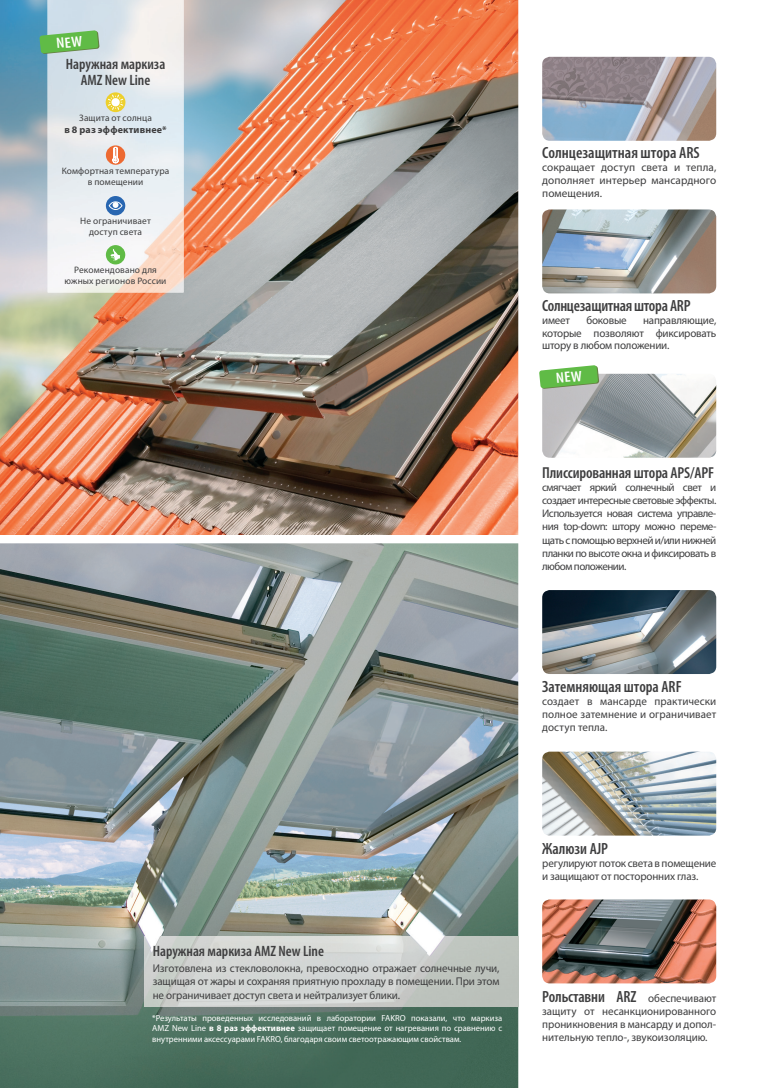
<style>
.page{position:relative;width:780px;height:1088px;background:#fff}
.page>*{position:absolute;margin:0;border:0;box-sizing:border-box;transform-origin:0 0}
.t1{font:600 condensed 16.25px "Myriad Pro";color:#3e3e3f}
.t2{font:600 condensed 15.88px "Myriad Pro";letter-spacing:-.01em;color:#3e3e3f}
.t3{font:600 condensed 15px/16.2px "Myriad Pro";color:#3e3e3f;text-align:center}
.t4{font:11.25px/12.9px "Myriad Pro";letter-spacing:-.01em;color:#3e3e3f;text-align:justify}
.t5{font:11px/13.2px "Myriad Pro";letter-spacing:-.045em;color:#3e3e3f;text-align:justify}
.t6{font:700 10px "Myriad Pro";letter-spacing:.015em;color:#3e3e3f}
.t7{font:9.38px/11.2px "Myriad Pro";letter-spacing:.01em;color:#3e3e3f;text-align:center}
.t8{font:8.75px/10.5px "Myriad Pro";color:#fff;text-align:justify}
.s1{font-weight:700}
.s2{font-weight:400;font-stretch:normal;font-size:11.25px}
</style>
<div class="page">
<img style="left:542px;top:57px;width:174px;height:84px">
<img style="left:542px;top:209px;width:174px;height:84px">
<img style="left:542px;top:899px;width:174px;height:84px">
<img style="left:542px;top:590px;width:174px;height:84px">
<img style="left:0;top:0;width:518px;height:535px">
<img style="left:0;top:543px;width:518px;height:545px">
<img style="left:542px;top:751px;width:174px;height:84px">
<img style="left:542px;top:374px;width:174px;height:84px">
<img style="left:48px;top:0;width:135px;height:292px">
<svg style="left:106px;top:92px;width:19px;height:20px"></svg>
<svg style="left:108px;top:95px;width:15px;height:15px"></svg>
<div style="left:106px;top:145px;width:19px;height:20px;background:#ed6a32;border-radius:50%"></div>
<svg style="left:112px;top:147px;width:7px;height:16px"></svg>
<div style="left:106px;top:245px;width:19px;height:19px;background:#60bb46;border-radius:50%"></div>
<svg style="left:110px;top:249px;width:10px;height:12px"></svg>
<div style="left:106px;top:196px;width:19px;height:19px;background:#2866b1;border-radius:50%"></div>
<svg style="left:109px;top:201px;width:13px;height:9px"></svg>
<img style="left:144px;top:936px;width:374px;height:71px">
<svg style="left:539px;top:365px;width:60px;height:24px"></svg>
<svg style="left:39px;top:30px;width:60px;height:24px"></svg>
<h3 class="t3" style="left:66px;top:56px;width:101px">Наружная маркиза<br>AMZ New Line</h3>
<p class="t7" style="left:79px;top:112px;width:74px">Защита от солнца</p>
<p class="t6" style="left:64px;top:123px;width:104px">в 8 раз эффективнее*</p>
<p class="t7" style="left:62px;top:165px;width:109px">Комфортная температура в помещении</p>
<p class="t7" style="left:80px;top:215px;width:72px">Не ограничивает доступ света</p>
<p class="t7" style="left:65px;top:264px;width:103px">Рекомендовано для южных регионов России</p>
<h1 class="t1" style="left:542px;top:144px;width:159px">Солнцезащитная штора ARS</h1>
<p class="t4" style="left:542px;top:160px;width:176px">сокращает доступ света и тепла, дополняет интерьер мансардного помещения.</p>
<h1 class="t1" style="left:542px;top:297px;width:150px">Солнцезащитная штора ARP</h1>
<p class="t4" style="left:542px;top:313px;width:29px">имеет</p>
<p class="t4" style="left:586px;top:313px;width:42px">боковые</p>
<p class="t4" style="left:542px;top:313px;width:176px;text-indent:101px">направляющие, которые позволяют фиксировать штору в любом положении.</p>
<h2 class="t2" style="left:542px;top:464px;width:173px">Плиссированная штора APS/APF</h2>
<p class="t5" style="left:542px;top:480px;width:176px">смягчает яркий солнечный свет и создает интересные световые эффекты.<br>Используется новая система управле&shy;ния top-down: штору можно переме&shy;щать с помощью верхней и/или нижней планки по высоте окна и фиксировать в любом положении.</p>
<h1 class="t1" style="left:542px;top:678px;width:141px">Затемняющая штора ARF</h1>
<p class="t4" style="left:542px;top:694px;width:176px">создает в мансарде практически полное затемнение и ограничивает доступ тепла.</p>
<h3 class="t3" style="left:153px;top:943px;width:173px">Наружная маркиза AMZ New Line</h3>
<p class="t4" style="left:153px;top:961px;width:348px;line-height:13.5px">Изготовлена из стекловолокна, превосходно отражает солнечные лучи, защищая от жары и сохраняя приятную прохладу в помещении. При этом не ограничивает доступ света и нейтрализует блики.</p>
<p class="t8" style="left:152px;top:1012px;width:351px">*Результаты проведенных исследований в лаборатории FAKRO показали, что маркиза AMZ New Line <span class="s1">в 8 раз эффективнее</span> защищает помещение от нагревания по сравнению с внутренними аксессуарами FAKRO, благодаря своим светоотражающим свойствам.</p>
<h1 class="t1" style="left:542px;top:840px;width:67px">Жалюзи AJP</h1>
<p class="t4" style="left:542px;top:856px;width:176px">регулируют поток света в помещение и защищают от посторонних глаз.</p>
<h1 class="t1" style="left:542px;top:988px;width:176px">Рольставни ARZ <span class="s2">обеспечивают</span></h1>
<p class="t4" style="left:542px;top:1005px;width:176px">защиту от несанкционированного проникновения в мансарду и допол&shy;нительную тепло-, звукоизоляцию.</p>
</div>
